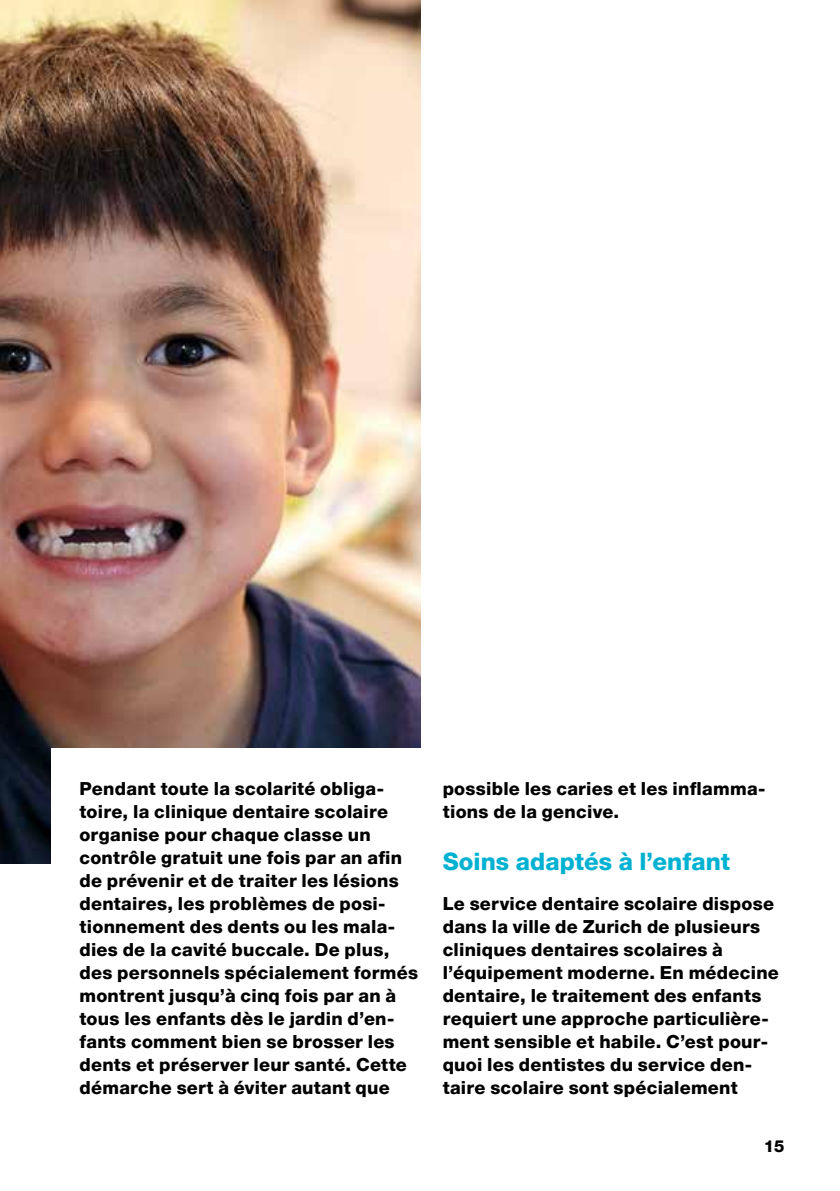
<style>
.page{position:relative;width:840px;height:1191px;background:#fff}
.page>*{position:absolute;margin:0;border:0;box-sizing:border-box;transform-origin:0 0}
.t1{font:800 24px "Helvetica Neue LT Pro";letter-spacing:.005em;color:#00b1d1}
.t2{font:800 18px/23px "Helvetica Neue LT Pro";letter-spacing:.015em;color:#000}
.t3{font:800 16.4px "Helvetica Neue LT Pro";color:#000}
</style>
<div class="page">
<img style="left:0;top:0;width:420px;height:864px">
<div style="left:51px;top:749px;width:395px;height:368px;background:#fff"></div>
<p class="t2" style="left:79px;top:777px;width:340px">Pendant toute la scolarité obliga&shy;toire, la clinique dentaire scolaire organise pour chaque classe un contrôle gratuit une fois par an afin de prévenir et de traiter les lésions dentaires, les problèmes de posi&shy;tionnement des dents ou les mala&shy;dies de la cavité buccale. De plus, des personnels spécialement formés montrent jusqu’à cinq fois par an à tous les enfants dès le jardin d’en&shy;fants comment bien se brosser les dents et préserver leur santé. Cette démarche sert à éviter autant que</p>
<p class="t2" style="left:442px;top:777px;width:324px">possible les caries et les inflamma&shy;tions de la gencive.</p>
<h1 class="t1" style="left:442px;top:847px;width:289px">Soins adaptés à l’enfant</h1>
<p class="t2" style="left:442px;top:892px;width:337px">Le service dentaire scolaire dispose dans la ville de Zurich de plusieurs cliniques dentaires scolaires à l’équipement moderne. En médecine dentaire, le traitement des enfants requiert une approche particulière&shy;ment sensible et habile. C’est pour&shy;quoi les dentistes du service den&shy;taire scolaire sont spécialement</p>
<p class="t3" style="left:763px;top:1136px;width:22px">15</p>
</div>
